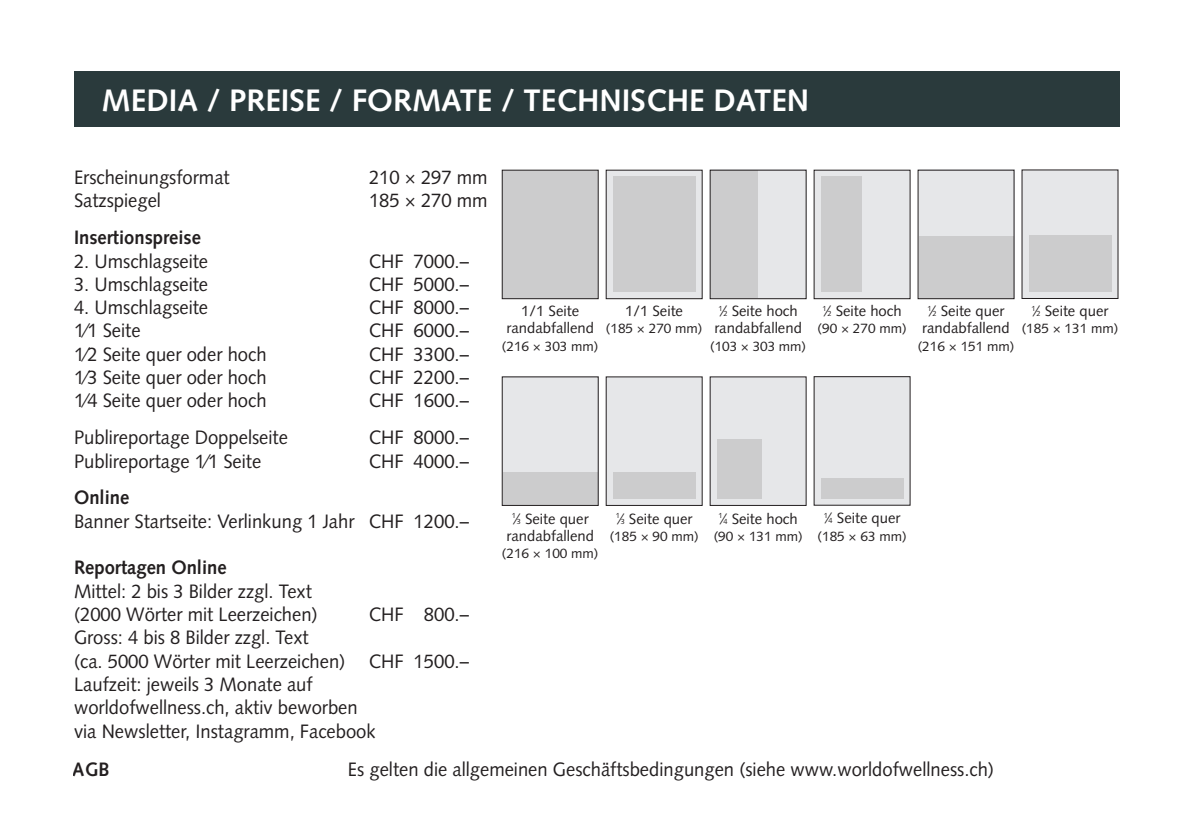
<style>
.page{position:relative;width:1191px;height:840px;background:#fff}
.page>*{position:absolute;margin:0;border:0;box-sizing:border-box;transform-origin:0 0}
.t1{font:700 31px "Syntax";color:#fff}
.t2{font:19.4px/23.2px "Syntax";color:#231f20;scale:.95 1}
.t3{font:700 19.4px "Syntax";color:#231f20;scale:.95 1}
.t4{font:14.8px/17.4px "Syntax";color:#231f20;text-align:center}
.t5{font:13.6px "Syntax";color:#231f20}
.s1{font-size:7.4px}
</style>
<div class="page">
<div style="left:74px;top:72px;width:1045px;height:55px;background:#2a3a3c"></div>
<div style="left:502px;top:170px;width:96px;height:128px;background:#cccccd"></div>
<div style="left:502px;top:169px;width:96px;height:130px;border:1px solid #231f20"></div>
<div style="left:606px;top:170px;width:96px;height:128px;background:#e6e7e9"></div>
<div style="left:612px;top:177px;width:83px;height:115px;background:#cccccd"></div>
<div style="left:502px;top:376px;width:96px;height:129px;background:#e6e7e9"></div>
<div style="left:503px;top:472px;width:95px;height:32px;background:#cccccd"></div>
<div style="left:709px;top:169px;width:97px;height:130px;background:#e6e7e9"></div>
<div style="left:710px;top:170px;width:48px;height:128px;background:#cccccd"></div>
<div style="left:606px;top:376px;width:96px;height:129px;background:#e6e7e9"></div>
<div style="left:612px;top:471px;width:83px;height:27px;background:#cccccd"></div>
<div style="left:814px;top:170px;width:96px;height:128px;background:#e6e7e9"></div>
<div style="left:820px;top:177px;width:41px;height:115px;background:#cccccd"></div>
<div style="left:710px;top:376px;width:96px;height:129px;background:#e6e7e9"></div>
<div style="left:716px;top:439px;width:45px;height:59px;background:#cccccd"></div>
<div style="left:917px;top:169px;width:97px;height:130px;background:#e6e7e9"></div>
<div style="left:918px;top:236px;width:95px;height:62px;background:#cccccd"></div>
<div style="left:814px;top:376px;width:96px;height:129px;background:#e6e7e9"></div>
<div style="left:820px;top:478px;width:83px;height:20px;background:#cccccd"></div>
<div style="left:1022px;top:170px;width:96px;height:128px;background:#e6e7e9"></div>
<div style="left:1028px;top:235px;width:83px;height:57px;background:#cccccd"></div>
<div style="left:709px;top:169px;width:97px;height:130px;border:1px solid #231f20"></div>
<h1 class="t1" style="left:101px;top:82px;width:709px">MEDIA / PREISE / FORMATE / TECHNISCHE DATEN</h1>
<p class="t2" style="left:74px;top:166px;width:165px">Erscheinungsformat</p>
<p class="t2" style="left:369px;top:166px;width:126px">210 × 297 mm</p>
<p class="t2" style="left:74px;top:189px;width:93px">Satzspiegel</p>
<p class="t2" style="left:369px;top:189px;width:126px">185 × 270 mm</p>
<p class="t3" style="left:74px;top:226px;width:135px">Insertionspreise</p>
<p class="t2" style="left:74px;top:249px;width:143px">2. Umschlagseite</p>
<p class="t2" style="left:369px;top:249px;width:107px">CHF 7000.–</p>
<p class="t2" style="left:74px;top:272px;width:143px">3. Umschlagseite</p>
<p class="t2" style="left:369px;top:272px;width:107px">CHF 5000.–</p>
<p class="t2" style="left:74px;top:296px;width:143px">4. Umschlagseite</p>
<p class="t2" style="left:369px;top:296px;width:107px">CHF 8000.–</p>
<p class="t2" style="left:74px;top:319px;width:72px">1⁄1 Seite</p>
<p class="t2" style="left:369px;top:319px;width:107px">CHF 6000.–</p>
<p class="t2" style="left:74px;top:342px;width:204px">1⁄2 Seite quer oder hoch</p>
<p class="t2" style="left:369px;top:342px;width:107px">CHF 3300.–</p>
<p class="t2" style="left:74px;top:365px;width:204px">1⁄3 Seite quer oder hoch</p>
<p class="t2" style="left:369px;top:365px;width:107px">CHF 2200.–</p>
<p class="t2" style="left:74px;top:389px;width:204px">1⁄4 Seite quer oder hoch</p>
<p class="t2" style="left:369px;top:389px;width:107px">CHF 1600.–</p>
<p class="t2" style="left:74px;top:425px;width:227px">Publireportage Doppelseite</p>
<p class="t2" style="left:369px;top:425px;width:107px">CHF 8000.–</p>
<p class="t2" style="left:74px;top:449px;width:199px">Publireportage 1⁄1 Seite</p>
<p class="t2" style="left:369px;top:449px;width:107px">CHF 4000.–</p>
<p class="t3" style="left:74px;top:486px;width:60px">Online</p>
<p class="t2" style="left:74px;top:509px;width:417px">Banner Startseite: Verlinkung 1 Jahr CHF 1200.–</p>
<p class="t3" style="left:74px;top:556px;width:162px">Reportagen Online</p>
<p class="t2" style="left:74px;top:579px;width:258px">Mittel: 2 bis 3 Bilder zzgl. Text (2000 Wörter mit Leerzeichen)</p>
<p class="t2" style="left:369px;top:602px;width:107px">CHF 800.–</p>
<p class="t2" style="left:74px;top:625px;width:417px">Gross: 4 bis 8 Bilder zzgl. Text<br>(ca. 5000 Wörter mit Leerzeichen) CHF 1500.– Laufzeit: jeweils 3 Monate auf worldofwellness.ch, aktiv beworben<br>via Newsletter, Instagramm, Facebook</p>
<p class="t4" style="left:506px;top:302px;width:89px">1/1 Seite randabfallend</p>
<p class="t5" style="left:502px;top:338px;width:98px">(216 × 303 mm)</p>
<p class="t4" style="left:625px;top:302px;width:59px">1/1 Seite</p>
<p class="t5" style="left:606px;top:320px;width:98px">(185 × 270 mm)</p>
<p class="t4" style="left:714px;top:302px;width:89px;text-align:left"><sup>1</sup>⁄<span class="s1">2</span> Seite hoch randabfallend</p>
<p class="t5" style="left:710px;top:338px;width:97px">(103 × 303 mm)</p>
<p class="t4" style="left:822px;top:302px;width:81px"><sup>1</sup>⁄<span class="s1">2</span> Seite hoch</p>
<p class="t5" style="left:817px;top:320px;width:90px">(90 × 270 mm)</p>
<p class="t4" style="left:922px;top:302px;width:89px"><sup>1</sup>⁄<span class="s1">2</span> Seite quer randabfallend</p>
<p class="t5" style="left:917px;top:338px;width:98px">(216 × 151 mm)</p>
<p class="t4" style="left:506px;top:509px;width:89px"><sup>1</sup>⁄<span class="s1">3</span> Seite quer randabfallend</p>
<p class="t5" style="left:502px;top:545px;width:98px">(216 × 100 mm)</p>
<p class="t4" style="left:616px;top:509px;width:78px"><sup>1</sup>⁄<span class="s1">3</span> Seite quer</p>
<p class="t5" style="left:609px;top:528px;width:90px">(185 × 90 mm)</p>
<p class="t4" style="left:718px;top:509px;width:81px"><sup>1</sup>⁄<span class="s1">4</span> Seite hoch</p>
<p class="t5" style="left:713px;top:528px;width:90px">(90 × 131 mm)</p>
<p class="t4" style="left:823px;top:509px;width:78px"><sup>1</sup>⁄<span class="s1">4</span> Seite quer</p>
<p class="t5" style="left:817px;top:527px;width:90px">(185 × 63 mm)</p>
<p class="t3" style="left:73px;top:758px;width:40px">AGB</p>
<p class="t2" style="left:348px;top:757px;width:681px">Es gelten die allgemeinen Geschäftsbedingungen (siehe www.worldofwellness.ch)</p>
<p class="t4" style="left:1031px;top:302px;width:78px"><sup>1</sup>⁄<span class="s1">2</span> Seite quer</p>
<p class="t5" style="left:1021px;top:320px;width:98px">(185 × 131 mm)</p>
</div>
